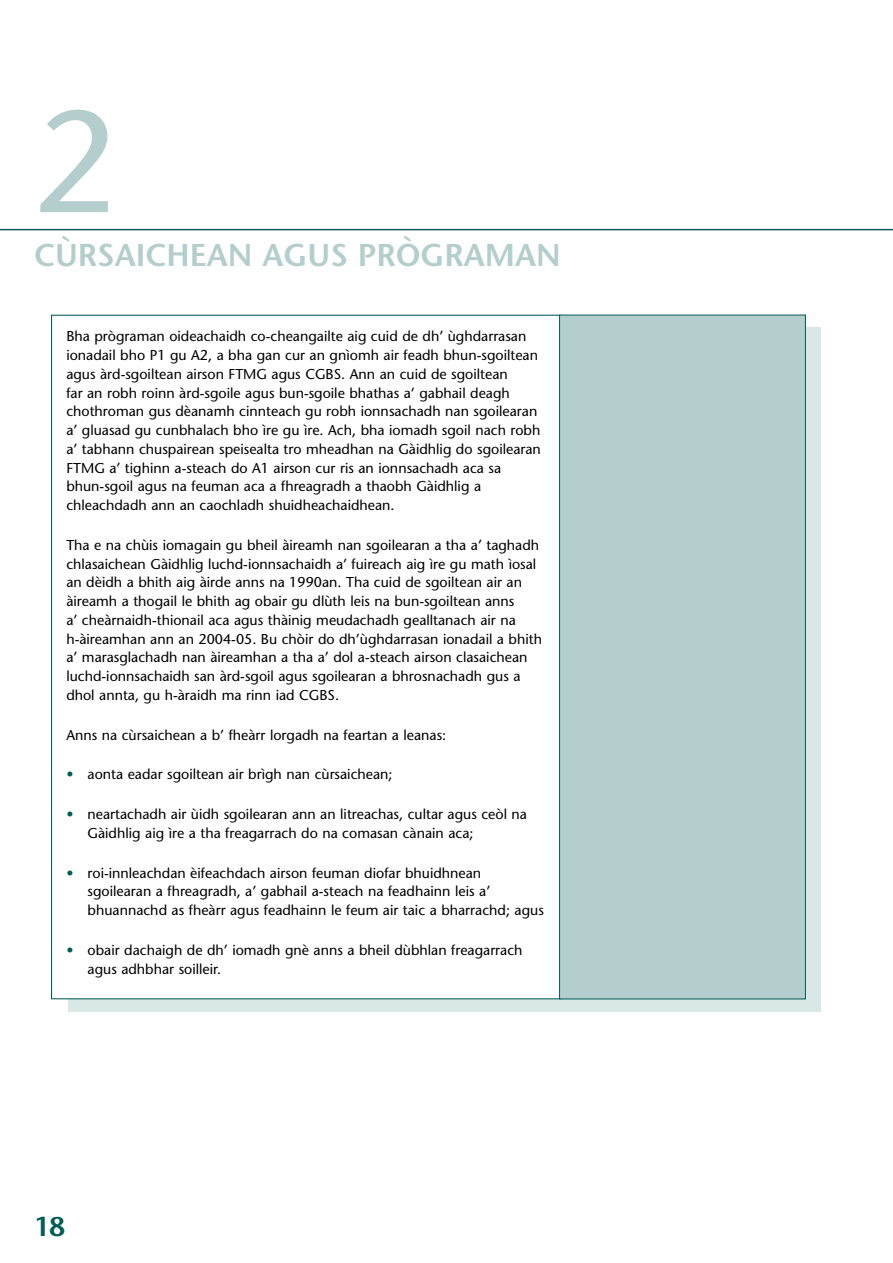
<style>
.page{position:relative;width:893px;height:1263px;background:#fff}
.page>*{position:absolute;margin:0;border:0;box-sizing:border-box;transform-origin:0 0}
.t1{font:144px "Stone Sans";color:#b3cecc}
.t2{font:600 31.5px "Stone Sans";color:#b3cecc}
.t3{font:600 27px "Stone Sans";color:#005c55}
.t4{font:14.25px/18.8px "Stone Sans";color:#000}
.s1{color:#005c55}
</style>
<div class="page">
<div style="left:68px;top:327px;width:753px;height:685px;background:#d9e7e6"></div>
<hr style="left:0;top:229px;width:893px;height:1px;background:#005c55">
<div style="left:52px;top:315px;width:509px;height:684px;background:#fff"></div>
<div style="left:560px;top:315px;width:245px;height:684px;background:#b3cecc"></div>
<div style="left:559px;top:315px;width:247px;height:684px;border:1px solid #005c55"></div>
<h1 class="t1" style="left:34px;top:106px;width:84px">2</h1>
<h2 class="t2" style="left:34px;top:242px;width:528px">CÙRSAICHEAN AGUS PRÒGRAMAN</h2>
<p class="t4" style="left:66px;top:328px;width:476px">Bha prògraman oideachaidh co-cheangailte aig cuid de dh’ ùghdarrasan ionadail bho P1 gu A2, a bha gan cur an gnìomh air feadh bhun-sgoiltean agus àrd-sgoiltean airson FTMG agus CGBS. Ann an cuid de sgoiltean<br>far an robh roinn àrd-sgoile agus bun-sgoile bhathas a’ gabhail deagh chothroman gus dèanamh cinnteach gu robh ionnsachadh nan sgoilearan a’ gluasad gu cunbhalach bho ìre gu ìre. Ach, bha iomadh sgoil nach robh a’ tabhann chuspairean speisealta tro mheadhan na Gàidhlig do sgoilearan FTMG a’ tighinn a-steach do A1 airson cur ris an ionnsachadh aca sa bhun-sgoil agus na feuman aca a fhreagradh a thaobh Gàidhlig a chleachdadh ann an caochladh shuidheachaidhean.</p>
<p class="t4" style="left:66px;top:537px;width:477px">Tha e na chùis iomagain gu bheil àireamh nan sgoilearan a tha a’ taghadh chlasaichean Gàidhlig luchd-ionnsachaidh a’ fuireach aig ìre gu math ìosal an dèidh a bhith aig àirde anns na 1990an. Tha cuid de sgoiltean air an àireamh a thogail le bhith ag obair gu dlùth leis na bun-sgoiltean anns<br>a’ cheàrnaidh-thionail aca agus thàinig meudachadh gealltanach air na h-àireamhan ann an 2004-05. Bu chòir do dh’ùghdarrasan ionadail a bhith a’ marasglachadh nan àireamhan a tha a’ dol a-steach airson clasaichean luchd-ionnsachaidh san àrd-sgoil agus sgoilearan a bhrosnachadh gus a dhol annta, gu h-àraidh ma rinn iad CGBS.</p>
<p class="t4" style="left:66px;top:727px;width:381px">Anns na cùrsaichean a b’ fheàrr lorgadh na feartan a leanas:</p>
<p class="t4" style="left:66px;top:766px;width:328px"><span class="s1">•</span> aonta eadar sgoiltean air brìgh nan cùrsaichean;</p>
<p class="t4" style="left:88px;top:806px;width:441px;text-indent:-21px"><span class="s1">•</span> neartachadh air ùidh sgoilearan ann an litreachas, cultar agus ceòl na<br>Gàidhlig aig ìre a tha freagarrach do na comasan cànain aca;</p>
<p class="t4" style="left:88px;top:865px;width:458px;text-indent:-21px"><span class="s1">•</span> roi-innleachdan èifeachdach airson feuman diofar bhuidhnean sgoilearan a fhreagradh, a’ gabhail a-steach na feadhainn leis a’ bhuannachd as fheàrr agus feadhainn le feum air taic a bharrachd; agus</p>
<p class="t4" style="left:88px;top:942px;width:436px;text-indent:-21px"><span class="s1">•</span> obair dachaigh de dh’ iomadh gnè anns a bheil dùbhlan freagarrach agus adhbhar soilleir.</p>
<h3 class="t3" style="left:34px;top:1216px;width:32px">18</h3>
</div>
